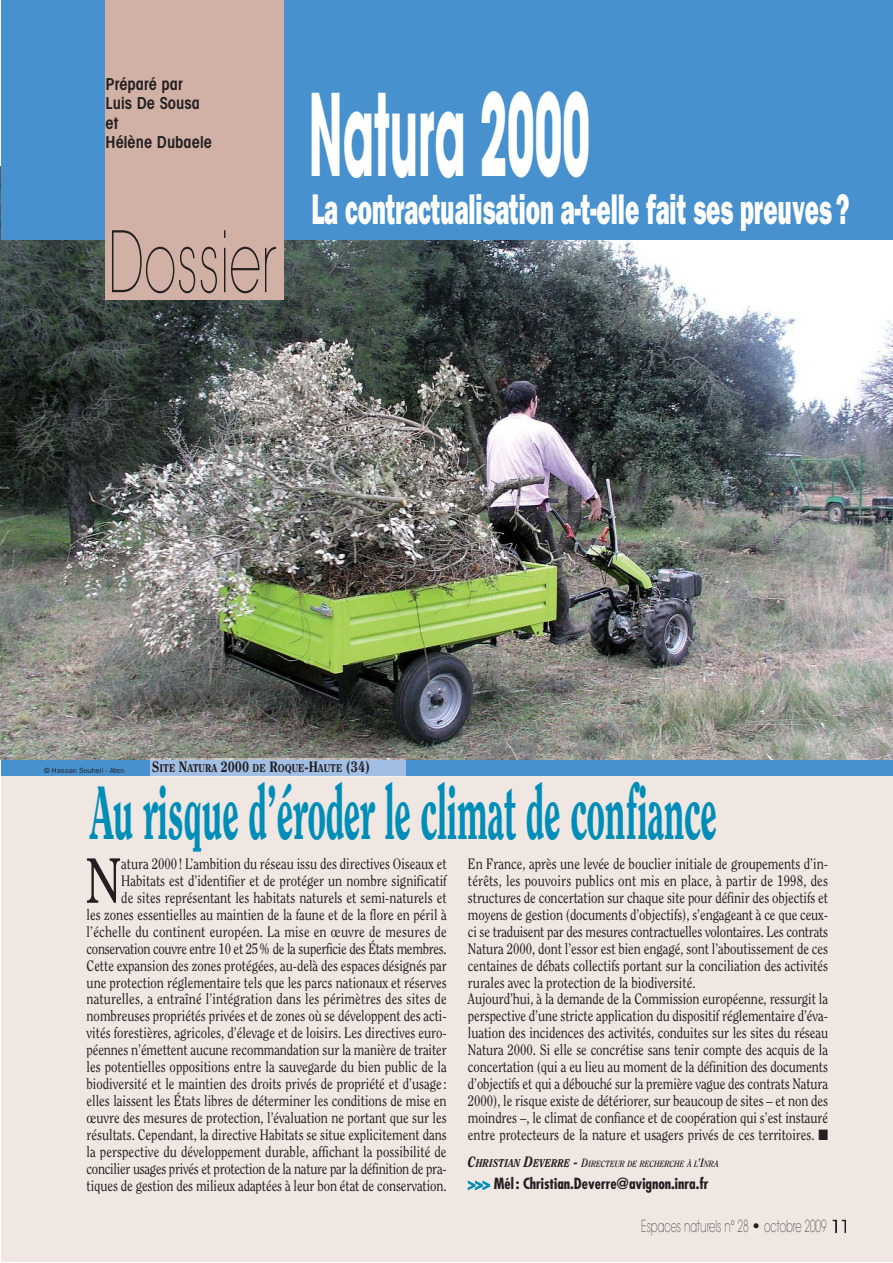
<style>
.page{position:relative;width:893px;height:1263px;background:#fff}
.page>*{position:absolute;margin:0;border:0;box-sizing:border-box;transform-origin:0 0}
.t1{font:700 112.5px "Avant Garde";color:#fff;scale:.4 1}
.t2{font:200 83.7px "Avant Garde";color:#231f20;scale:.61 1}
.t3{font:800 75px "Clearface";letter-spacing:-.01em;color:#008eb8;scale:.5 1}
.t4{font:63.45px "Clearface";color:#231f20;scale:.85 1}
.t5{font:800 43.2px "Franklin Gothic";color:#fff;scale:.55 1}
.t6{font:600 condensed 16.5px/19.5px "Avant Garde";color:#231f20}
.t7{font:200 16.5px "Avant Garde";color:#231f20;scale:.61 1}
.t8{font:15px/17px "Clearface";color:#231f20;text-align:right;scale:.85 1}
.t9{font:700 condensed 15px "Futura";color:#231f20}
.t10{font:800 11.25px "Clearface";color:#231f20;scale:.85 1}
.t11{font:italic 700 9px "Clearface";color:#231f20;scale:.85 1}
.t12{font:7.5px "Franklin Gothic";color:#231f20}
.s1{font-size:15px}
.s2{font-weight:800;font-size:15px}
.s3{font-weight:800;font-size:11.25px}
.s4{font-size:12px}
.s5{color:#008eb8}
</style>
<div class="page">
<div style="left:1px;top:564px;width:891px;height:698px;background:#f0e7e3"></div>
<div style="left:1px;top:759px;width:891px;height:16px;background:#4791ce"></div>
<img style="left:1px;top:239px;width:891px;height:521px">
<div style="left:1px;top:0;width:891px;height:239px;background:#4791ce"></div>
<div style="left:105px;top:0;width:178px;height:300px;background:#d1b1a6"></div>
<hr style="left:150px;top:775px;width:256px;height:2px;background:#f6f1ef">
<div style="left:150px;top:760px;width:256px;height:15px;background:#a1bfe4"></div>
<img style="left:150px;top:759px;width:256px;height:1px">
<p class="t6" style="left:106px;top:76px;width:108px">Préparé par<br>Luis De Sousa et<br>Hélène Dubaele</p>
<h2 class="t2" style="left:108px;top:230px;width:277px">Dossier</h2>
<h1 class="t1" style="left:309px;top:93px;width:704px">Natura 2000</h1>
<h3 class="t5" style="left:311px;top:194px;width:980px">La contractualisation a-t-elle fait ses preuves?</h3>
<p class="t10" style="left:152px;top:763px;width:258px"><span class="s1">S</span>ITE <span class="s1">N</span>ATURA <span class="s1">2000</span> DE <span class="s1">R</span>OQUE<span class="s1">-H</span>AUTE <span class="s1">(34)</span></p>
<h3 class="t3" style="left:90px;top:782px;width:1254px">Au risque d’éroder le climat de confiance</h3>
<p class="t12" style="left:44px;top:768px;width:82px">© Hassan Souheil - Aten</p>
<p class="t8" style="left:87px;top:856px;width:425px">atura 2000! L’ambition du réseau issu des directives Oiseaux et Habitats est d’identifier et de protéger un nombre significatif<br>de sites représentant les habitats naturels et semi-naturels et<br>les zones essentielles au maintien de la faune et de la flore en péril à l’échelle du continent européen. La mise en œuvre de mesures de conservation couvre entre 10 et 25% de la superficie des États membres.<br>Cette expansion des zones protégées, au-delà des espaces désignés par une protection réglementaire tels que les parcs nationaux et réserves naturelles, a entraîné l’intégration dans les périmètres des sites de nombreuses propriétés privées et de zones où se développent des acti&shy;vités forestières, agricoles, d’élevage et de loisirs. Les directives euro&shy;péennes n’émettent aucune recommandation sur la manière de traiter les potentielles oppositions entre la sauvegarde du bien public de la biodiversité et le maintien des droits privés de propriété et d’usage : elles laissent les États libres de déterminer les conditions de mise en œuvre des mesures de protection, l’évaluation ne portant que sur les résultats. Cependant, la directive Habitats se situe explicitement dans la perspective du développement durable, affichant la possibilité de concilier usages privés et protection de la nature par la définition de pra&shy;tiques de gestion des milieux adaptées à leur bon état de conservation.</p>
<p class="t8" style="left:468px;top:856px;width:425px;text-align:left">En France, après une levée de bouclier initiale de groupements d’in&shy;térêts, les pouvoirs publics ont mis en place, à partir de 1998, des structures de concertation sur chaque site pour définir des objectifs et moyens de gestion (documents d’objectifs), s’engageant à ce que ceux&shy;ci se traduisent par des mesures contractuelles volontaires. Les contrats Natura 2000, dont l’essor est bien engagé, sont l’aboutissement de ces centaines de débats collectifs portant sur la conciliation des activités rurales avec la protection de la biodiversité.<br>Aujourd’hui, à la demande de la Commission européenne, ressurgit la perspective d’une stricte application du dispositif réglementaire d’éva&shy;luation des incidences des activités, conduites sur les sites du réseau Natura 2000. Si elle se concrétise sans tenir compte des acquis de la concertation (qui a eu lieu au moment de la définition des documents d’objectifs et qui a débouché sur la première vague des contrats Natura 2000), le risque existe de détériorer, sur beaucoup de sites – et non des moindres –, le climat de confiance et de coopération qui s’est instauré entre protecteurs de la nature et usagers privés de ces territoires. ■</p>
<h3 class="t4" style="left:85px;top:854px;width:44px">N</h3>
<p class="t11" style="left:468px;top:1160px;width:296px"><span class="s2">C</span><span class="s3">HRISTIAN</span> <span class="s2">D</span><span class="s3">EVERRE</span> <span class="s2">-</span> <span class="s4">D</span>IRECTEUR DE RECHERCHE À L<span class="s4">’I</span>NRA</p>
<p class="t9" style="left:468px;top:1177px;width:242px"><span class="s5">&gt;&gt;&gt;</span> Mél : Christian.Deverre@avignon.inra.fr</p>
<p class="t7" style="left:641px;top:1220px;width:343px">Espaces naturels n° 28 • octobre 2009 11</p>
</div>
